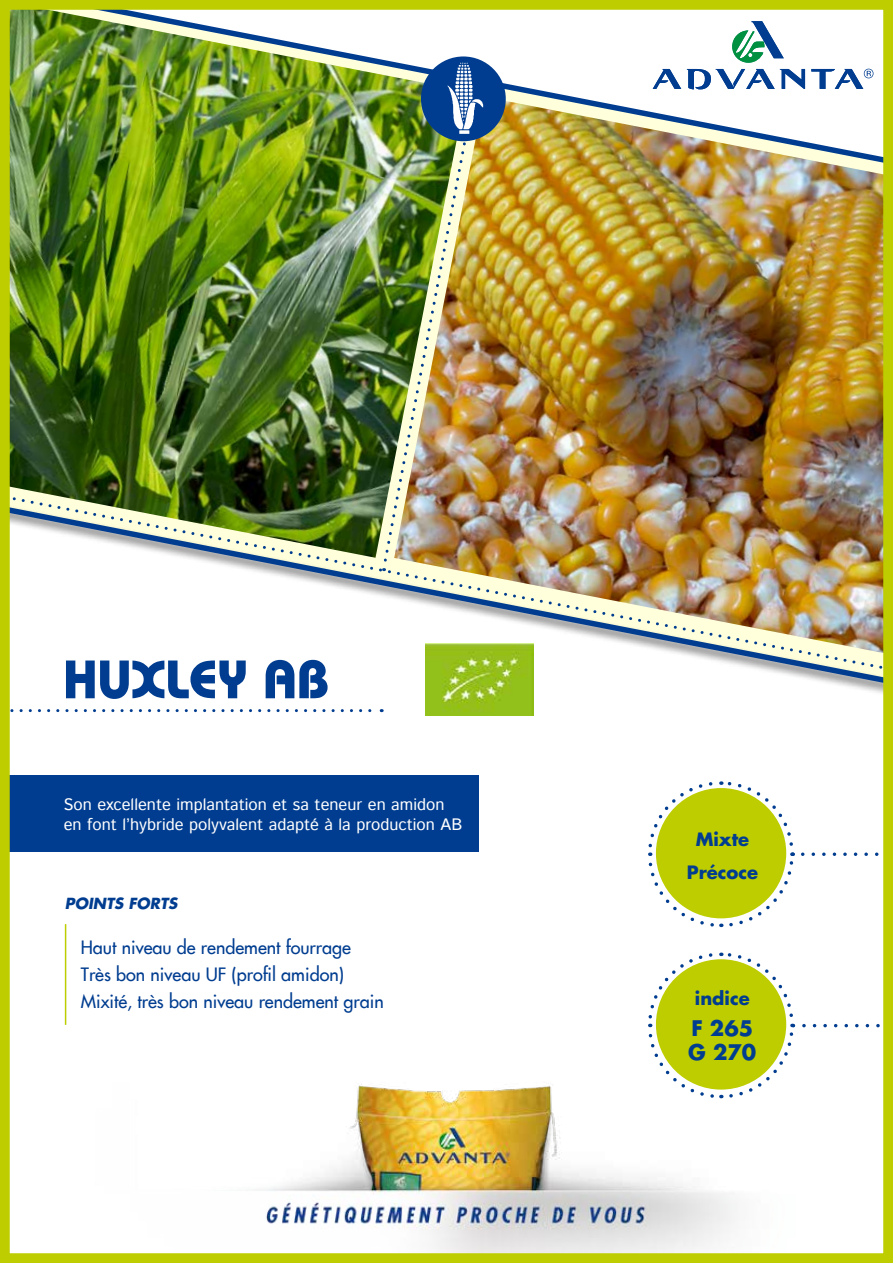
<style>
.page{position:relative;width:893px;height:1263px;background:#fff}
.page>*{position:absolute;margin:0;border:0;box-sizing:border-box;transform-origin:0 0}
.t1{font:700 54px "Bauhaus IT Cby BT";color:#003d90}
.t2{font:700 21px/24px "Futura";color:#003d90}
.t3{font:18px/27px "Futura";color:#003d90}
.t4{font:700 18px/33px "Futura";color:#003d90;text-align:center}
.t5{font:16.5px/19.8px "Istok Web";color:#fff}
.t6{font:italic 700 15px "Futura";color:#003d90}
</style>
<div class="page">
<img style="left:0;top:0;width:893px;height:1263px">
<h1 class="t1" style="left:63px;top:646px;width:267px">HUXLEY AB</h1>
<p class="t5" style="left:64px;top:794px;width:400px">Son excellente implantation et sa teneur en amidon en font l’hybride polyvalent adapté à la production AB</p>
<p class="t6" style="left:65px;top:893px;width:114px">POINTS FORTS</p>
<p class="t3" style="left:81px;top:934px;width:304px">Haut niveau de rendement fourrage<br>Très bon niveau UF (profil amidon)<br>Mixité, très bon niveau rendement grain</p>
<p class="t4" style="left:687px;top:823px;width:73px">Mixte<br>Précoce</p>
<p class="t4" style="left:695px;top:981px;width:56px">indice</p>
<p class="t2" style="left:688px;top:1016px;width:70px">F 265<br>G 270</p>
</div>
